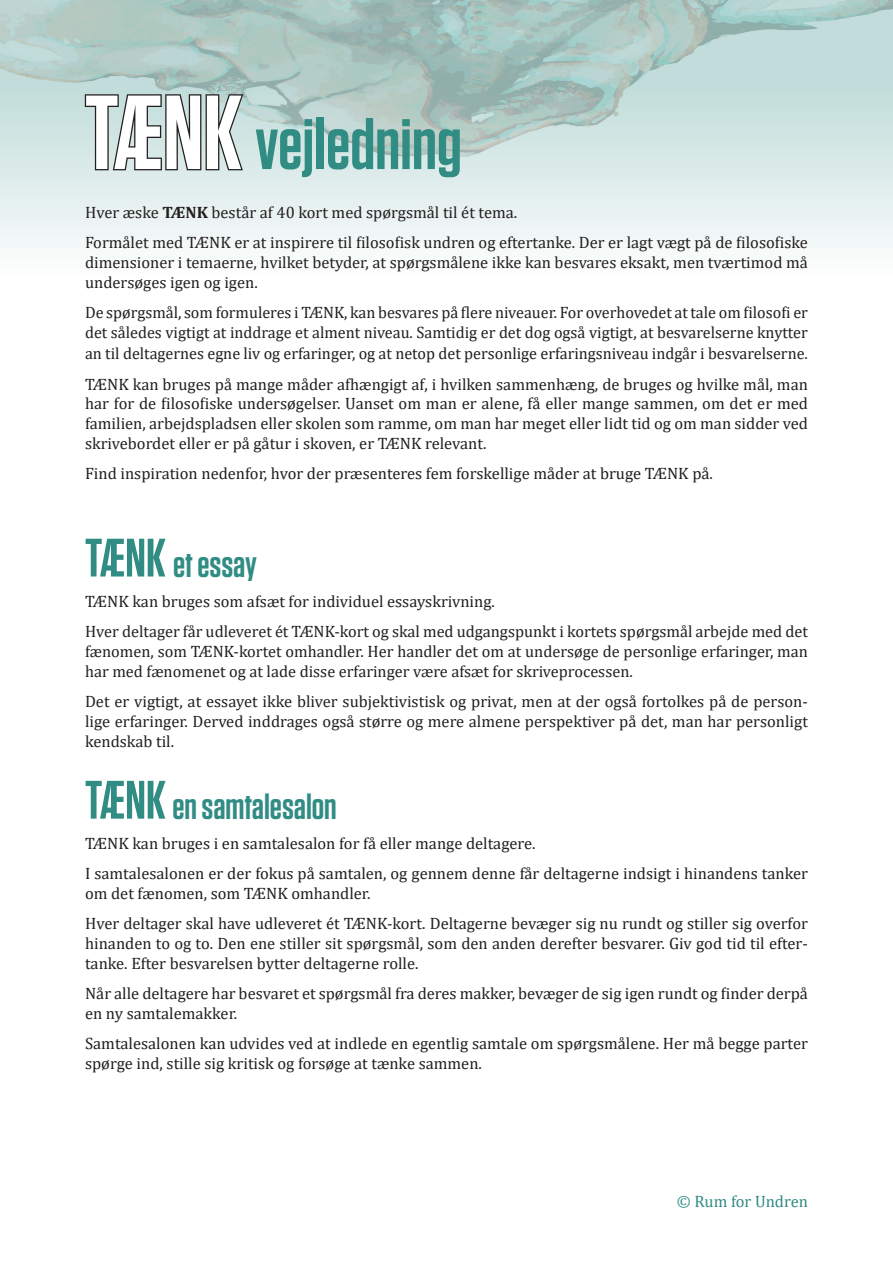
<style>
.page{position:relative;width:893px;height:1263px;background:#fff}
.page>*{position:absolute;margin:0;border:0;box-sizing:border-box;transform-origin:0 0}
.t1{font:600 72px "Tungsten";color:#318c84}
.t2{font:600 36px "Tungsten";color:#318c84}
.t3{font:16.5px/19.8px "Cambria";color:#231f20;text-align:justify}
.t4{font:16.5px "Cambria";color:#318c84}
.s1{font-size:105px;color:#fff}
.s2{font-weight:700}
.s3{font-size:54px}
</style>
<div class="page">
<svg style="left:0;top:0;width:893px;height:248px;background:#c8dcd9"></svg>
<svg style="left:84px;top:92px;width:161px;height:80px;background:#a1b0af"></svg>
<p class="t1" style="left:85px;top:106px;width:378px"><span class="s1">TÆNK</span> vejledning</p>
<p class="t3" style="left:85px;top:202px;width:434px">Hver æske <span class="s2">TÆNK</span> består af 40 kort med spørgsmål til ét tema.</p>
<p class="t3" style="left:85px;top:232px;width:724px">Formålet med TÆNK er at inspirere til filosofisk undren og eftertanke. Der er lagt vægt på de filosofiske dimensioner i temaerne, hvilket betyder, at spørgsmålene ikke kan besvares eksakt, men tværtimod må undersøges igen og igen.</p>
<p class="t3" style="left:85px;top:302px;width:724px">De spørgsmål, som formuleres i TÆNK, kan besvares på flere niveauer. For overhovedet at tale om filosofi er det således vigtigt at inddrage et alment niveau. Samtidig er det dog også vigtigt, at besvarelserne knytter</p>
<p class="t3" style="left:85px;top:344px;width:724px">an til deltagernes egne liv og erfaringer, og at netop det personlige erfaringsniveau indgår i besvarelserne.</p>
<p class="t3" style="left:85px;top:374px;width:724px">TÆNK kan bruges på mange måder afhængigt af, i hvilken sammenhæng, de bruges og hvilke mål, man har for de filosofiske undersøgelser. Uanset om man er alene, få eller mange sammen, om det er med familien, arbejdspladsen eller skolen som ramme, om man har meget eller lidt tid og om man sidder ved skrivebordet eller er på gåtur i skoven, er TÆNK relevant.</p>
<p class="t3" style="left:85px;top:464px;width:629px">Find inspiration nedenfor, hvor der præsenteres fem forskellige måder at bruge TÆNK på.</p>
<p class="t2" style="left:85px;top:545px;width:173px"><span class="s3">TÆNK</span> et essay</p>
<p class="t3" style="left:85px;top:591px;width:411px">TÆNK kan bruges som afsæt for individuel essayskrivning.</p>
<p class="t3" style="left:85px;top:621px;width:724px">Hver deltager får udleveret ét TÆNK-kort og skal med udgangspunkt i kortets spørgsmål arbejde med det fænomen, som TÆNK-kortet omhandler. Her handler det om at undersøge de personlige erfaringer, man har med fænomenet og at lade disse erfaringer være afsæt for skriveprocessen.</p>
<p class="t3" style="left:85px;top:691px;width:724px">Det er vigtigt, at essayet ikke bliver subjektivistisk og privat, men at der også fortolkes på de person&shy;lige erfaringer. Derved inddrages også større og mere almene perspektiver på det, man har personligt kendskab til.</p>
<p class="t2" style="left:85px;top:787px;width:253px"><span class="s3">TÆNK</span> en samtalesalon</p>
<p class="t3" style="left:85px;top:833px;width:452px">TÆNK kan bruges i en samtalesalon for få eller mange deltagere.</p>
<p class="t3" style="left:85px;top:864px;width:724px">I samtalesalonen er der fokus på samtalen, og gennem denne får deltagerne indsigt i hinandens tanker om det fænomen, som TÆNK omhandler.</p>
<p class="t3" style="left:85px;top:914px;width:724px">Hver deltager skal have udleveret ét TÆNK-kort. Deltagerne bevæger sig nu rundt og stiller sig overfor hinanden to og to. Den ene stiller sit spørgsmål, som den anden derefter besvarer. Giv god tid til efter&shy;tanke. Efter besvarelsen bytter deltagerne rolle.</p>
<p class="t3" style="left:85px;top:984px;width:724px">Når alle deltagere har besvaret et spørgsmål fra deres makker, bevæger de sig igen rundt og finder derpå en ny samtalemakker.</p>
<p class="t3" style="left:85px;top:1034px;width:724px">Samtalesalonen kan udvides ved at indlede en egentlig samtale om spørgsmålene. Her må begge parter spørge ind, stille sig kritisk og forsøge at tænke sammen.</p>
<p class="t4" style="left:677px;top:1192px;width:132px">© Rum for Undren</p>
</div>
